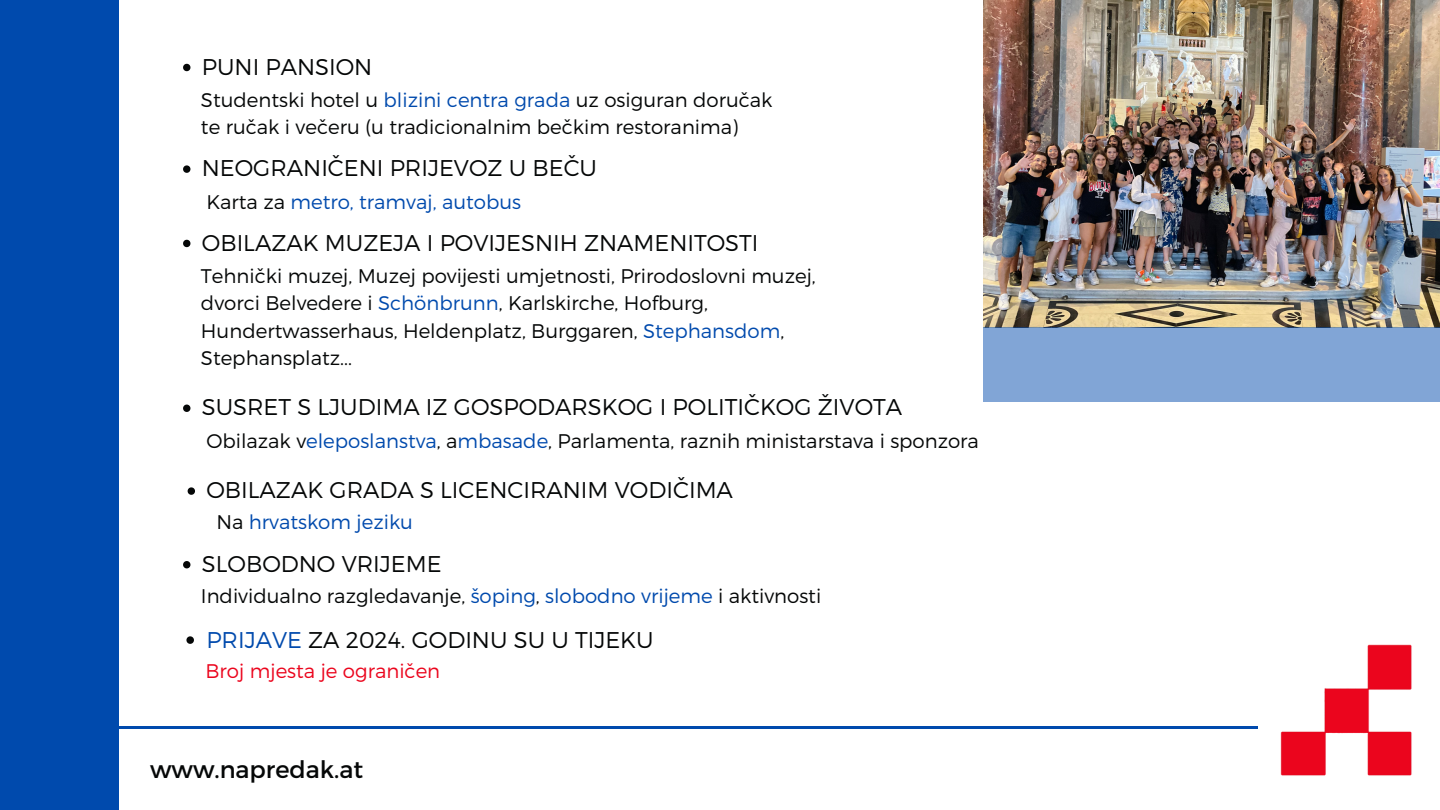
<style>
.page{position:relative;width:1440px;height:810px;background:#fff}
.page>*{position:absolute;margin:0;border:0;box-sizing:border-box;transform-origin:0 0}
.t1{font:24px "Montserrat";color:#050707}
.t2{font:300 22.8px "Montserrat";color:#050707}
.t3{font:300 19.7px "Montserrat";color:#050707}
.t4{font:300 19.7px "Montserrat";color:#004aad}
.t5{font:300 19.7px "Montserrat";color:#eb051d}
.s1{color:#004aad}
.s2{color:#050707}
</style>
<div class="page">
<div style="left:0;top:0;width:119px;height:810px;background:#004aad"></div>
<img style="left:1280px;top:644px;width:132px;height:132px">
<hr style="left:0;top:726px;width:1258px;height:3px;background:#004aad">
<img style="left:983px;top:0;width:457px;height:327px">
<svg style="left:183px;top:64px;width:7px;height:7px"></svg>
<svg style="left:183px;top:240px;width:7px;height:7px"></svg>
<svg style="left:188px;top:487px;width:7px;height:8px"></svg>
<svg style="left:183px;top:165px;width:7px;height:8px"></svg>
<svg style="left:183px;top:405px;width:7px;height:7px"></svg>
<svg style="left:183px;top:561px;width:7px;height:7px"></svg>
<div style="left:983px;top:327px;width:457px;height:74px;background:#81a5d6"></div>
<svg style="left:186px;top:636px;width:8px;height:8px"></svg>
<p class="t2" style="left:202px;top:52px;width:172px">PUNI PANSION</p>
<p class="t3" style="left:201px;top:87px;width:573px">Studentski hotel u <span class="s1">blizini centra grada</span> uz osiguran doručak</p>
<p class="t3" style="left:201px;top:115px;width:539px">te ručak i večeru (u tradicionalnim bečkim restoranima)</p>
<p class="t2" style="left:202px;top:153px;width:397px">NEOGRANIČENI PRIJEVOZ U BEČU</p>
<p class="t4" style="left:206px;top:189px;width:316px"><span class="s2">Karta za</span> metro, tramvaj, autobus</p>
<p class="t2" style="left:202px;top:228px;width:558px">OBILAZAK MUZEJA I POVIJESNIH ZNAMENITOSTI</p>
<p class="t3" style="left:201px;top:263px;width:616px">Tehnički muzej, Muzej povijesti umjetnosti, Prirodoslovni muzej,</p>
<p class="t3" style="left:201px;top:291px;width:509px">dvorci Belvedere i <span class="s1">Schönbrunn</span>, Karlskirche, Hofburg,</p>
<p class="t3" style="left:201px;top:318px;width:585px">Hundertwasserhaus, Heldenplatz, Burggaren, <span class="s1">Stephansdom</span>,</p>
<p class="t3" style="left:201px;top:345px;width:153px">Stephansplatz...</p>
<p class="t2" style="left:202px;top:392px;width:702px">SUSRET S LJUDIMA IZ GOSPODARSKOG I POLITIČKOG ŽIVOTA</p>
<p class="t3" style="left:206px;top:428px;width:774px">Obilazak v<span class="s1">eleposlanstva</span>, a<span class="s1">mbasade</span>, Parlamenta, raznih ministarstava i sponzora</p>
<p class="t2" style="left:206px;top:475px;width:528px">OBILAZAK GRADA S LICENCIRANIM VODIČIMA</p>
<p class="t4" style="left:216px;top:509px;width:198px"><span class="s2">Na</span> hrvatskom jeziku</p>
<p class="t2" style="left:202px;top:549px;width:241px">SLOBODNO VRIJEME</p>
<p class="t3" style="left:201px;top:583px;width:622px">Individualno razgledavanje, <span class="s1">šoping</span>, <span class="s1">slobodno vrijeme</span> i aktivnosti</p>
<p class="t2" style="left:206px;top:625px;width:449px"><span class="s1">PRIJAVE</span> ZA 2024. GODINU SU U TIJEKU</p>
<p class="t5" style="left:206px;top:658px;width:236px">Broj mjesta je ograničen</p>
<p class="t1" style="left:150px;top:754px;width:215px">www.napredak.at</p>
</div>
